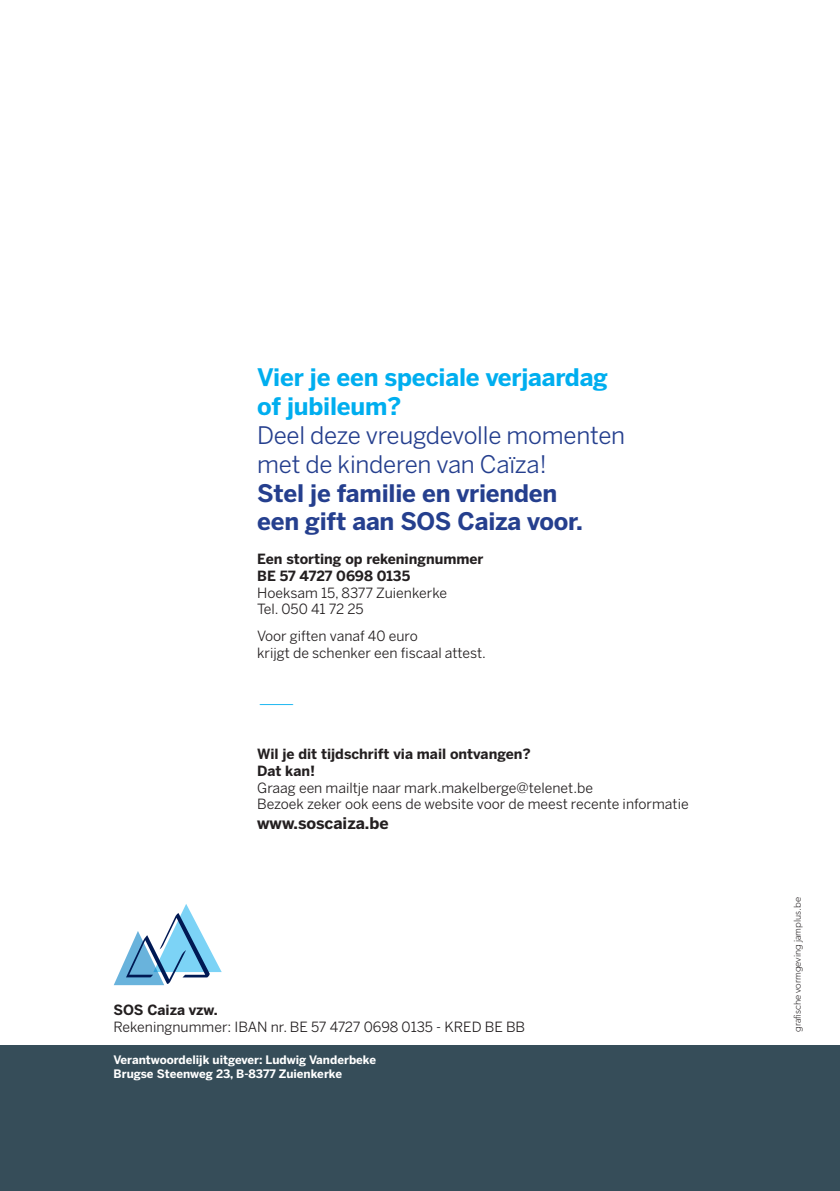
<style>
.page{position:relative;width:840px;height:1191px;background:#fff}
.page>*{position:absolute;margin:0;border:0;box-sizing:border-box;transform-origin:0 0}
.t1{font:24px "Benton Sans";letter-spacing:-.01em;color:#253f8e}
.t2{font:700 24px "Benton Sans";letter-spacing:-.01em;color:#253f8e}
.t3{font:700 24px "Benton Sans";letter-spacing:-.01em;color:#00aeef}
.t4{font:700 16px "Benton Sans";color:#231f20}
.t5{font:14px "Benton Sans";color:#231f20}
.t6{font:700 14px "Benton Sans";color:#231f20}
.t7{font:14px "Benton Sans";color:#00aeef;scale:3 1}
.t8{font:700 11.6px "Benton Sans";color:#fff}
.t9{font:300 10px "Gibson";color:#231f20}
</style>
<div class="page">
<div style="left:0;top:1045px;width:839px;height:146px;background:#364d59"></div>
<svg style="left:114px;top:904px;width:107px;height:81px"></svg>
<p class="t3" style="left:257px;top:363px;width:352px">Vier je een speciale verjaardag</p>
<p class="t3" style="left:257px;top:392px;width:146px">of jubileum?</p>
<p class="t1" style="left:257px;top:421px;width:369px">Deel deze vreugdevolle momenten</p>
<p class="t1" style="left:257px;top:450px;width:291px">met de kinderen van Caïza!</p>
<p class="t2" style="left:257px;top:478px;width:301px">Stel je familie en vrienden</p>
<p class="t2" style="left:257px;top:507px;width:327px">een gift aan SOS Caiza voor.</p>
<p class="t6" style="left:257px;top:550px;width:228px">Een storting op rekeningnummer</p>
<p class="t6" style="left:257px;top:567px;width:154px">BE 57 4727 0698 0135</p>
<p class="t5" style="left:257px;top:584px;width:191px">Hoeksam 15, 8377 Zuienkerke</p>
<p class="t5" style="left:257px;top:601px;width:108px">Tel. 050 41 72 25</p>
<p class="t5" style="left:257px;top:628px;width:162px">Voor giften vanaf 40 euro</p>
<p class="t5" style="left:257px;top:644px;width:230px">krijgt de schenker een fiscaal attest.</p>
<p class="t7" style="left:257px;top:695px;width:14px">—</p>
<p class="t6" style="left:257px;top:745px;width:275px">Wil je dit tijdschrift via mail ontvangen?</p>
<p class="t6" style="left:257px;top:762px;width:59px">Dat kan!</p>
<p class="t5" style="left:257px;top:779px;width:337px">Graag een mailtje naar mark.makelberge@telenet.be</p>
<p class="t5" style="left:257px;top:796px;width:433px">Bezoek zeker ook eens de website voor de meest recente informatie</p>
<p class="t4" style="left:257px;top:813px;width:133px">www.soscaiza.be</p>
<p class="t6" style="left:113px;top:1001px;width:106px">SOS Caiza vzw.</p>
<p class="t5" style="left:113px;top:1018px;width:413px">Rekeningnummer: IBAN nr. BE 57 4727 0698 0135 - KRED BE BB</p>
<p class="t8" style="left:113px;top:1052px;width:264px">Verantwoordelijk uitgever: Ludwig Vanderbeke</p>
<p class="t8" style="left:113px;top:1066px;width:230px">Brugse Steenweg 23, B-8377 Zuienkerke</p>
<p class="t9" style="left:790px;top:1031px;width:136px;rotate:-90deg">grafische vormgeving jamplus.be</p>
</div>
